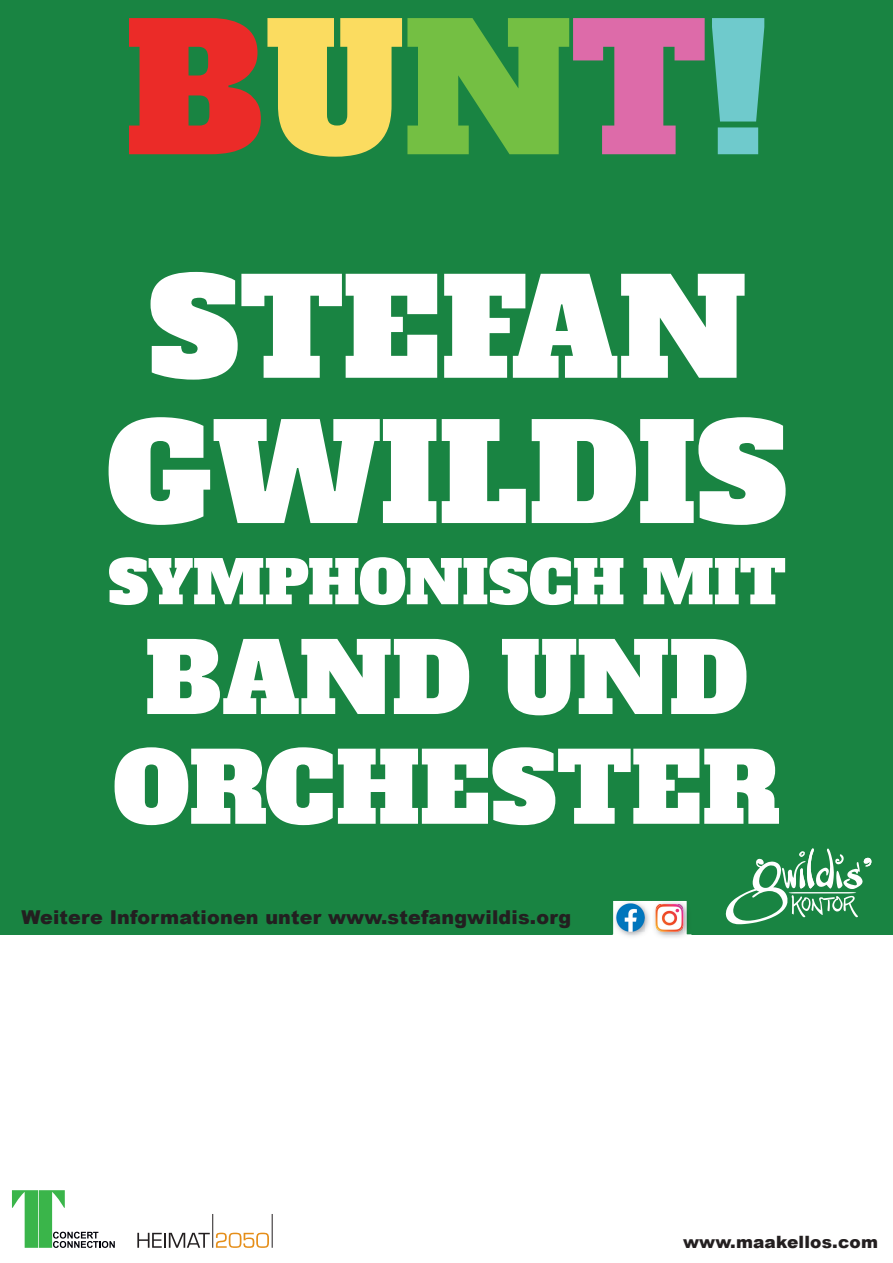
<style>
.page{position:relative;width:893px;height:1263px;background:#fff}
.page>*{position:absolute;margin:0;border:0;box-sizing:border-box;transform-origin:0 0}
.t1{font:174.98px "Alfa Slab One";color:#eb2b28}
.t2{font:133.65px/145.3px "Alfa Slab One";color:#fff;text-align:center}
.t3{font:96.52px/109.7px "Alfa Slab One";color:#fff;text-align:center}
.t4{font:59.4px "Alfa Slab One";color:#fff}
.t5{font:900 19.12px "Arial";letter-spacing:.01em;color:#231f20}
.t6{font:900 16.95px "Arial";letter-spacing:.01em;color:#231f20}
.s1{color:#fbdc60}
.s2{color:#74bf43}
.s3{color:#dd6ba9}
.s4{color:#6fcacc}
</style>
<div class="page">
<div style="left:0;top:0;width:893px;height:934px;background:#198442"></div>
<img style="left:630px;top:901px;width:61px;height:36px">
<img style="left:613px;top:901px;width:73px;height:35px">
<img style="left:616px;top:904px;width:28px;height:28px">
<img style="left:655px;top:904px;width:1px;height:28px">
<img style="left:656px;top:904px;width:27px;height:28px">
<svg style="left:726px;top:848px;width:145px;height:76px"></svg>
<svg style="left:12px;top:1190px;width:103px;height:58px"></svg>
<svg style="left:137px;top:1233px;width:73px;height:15px"></svg>
<svg style="left:216px;top:1233px;width:53px;height:15px"></svg>
<hr style="left:213px;top:1214px;width:1px;height:34px;background:#231f20">
<hr style="left:272px;top:1214px;width:1px;height:34px;background:#231f20">
<h1 class="t1" style="left:124px;top:-27px;width:645px">B<span class="s1">U</span><span class="s2">N</span><span class="s3">T</span><span class="s4">!</span></h1>
<h2 class="t2" style="left:106px;top:258px;width:683px">STEFAN<br>GWILDIS</h2>
<h3 class="t4" style="left:108px;top:543px;width:679px">SYMPHONISCH MIT</h3>
<h3 class="t3" style="left:113px;top:625px;width:669px">BAND UND<br>ORCHESTER</h3>
<p class="t5" style="left:21px;top:904px;width:551px">Weitere Informationen unter www.stefangwildis.org</p>
<p class="t6" style="left:683px;top:1229px;width:196px">www.maakellos.com</p>
</div>
